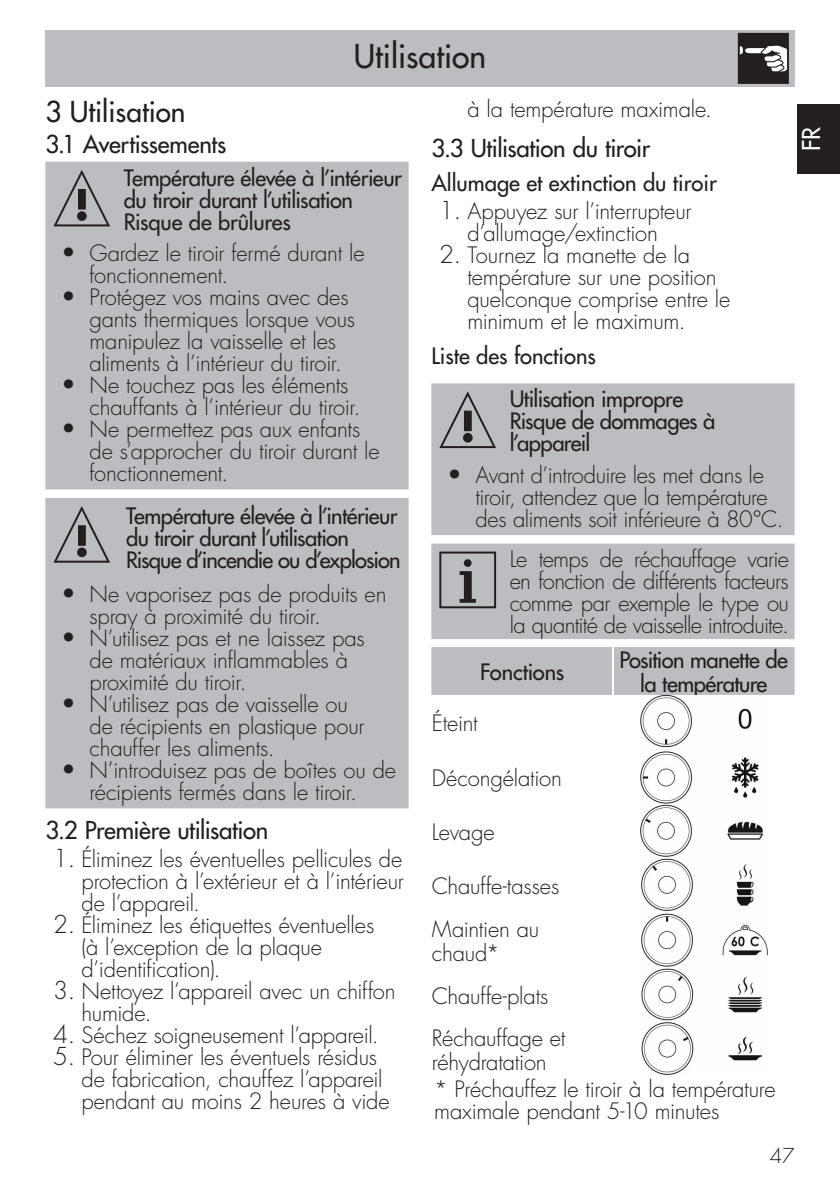
<style>
.page{position:relative;width:840px;height:1191px;background:#fff}
.page>*{position:absolute;margin:0;border:0;box-sizing:border-box;transform-origin:0 0}
.Titoli_Intestazione{font:500 32px "Futura Std";color:#231f20}
.Titolo_primo{font:500 28px "Futura Std";color:#231f20}
.Sottotitolo{font:500 24px "Futura Std";letter-spacing:-.015em;color:#231f20}
.t1{font:500 24px "Futura Std";color:#fff}
.Testo{font:300 22px/22px "Futura Std";letter-spacing:-.01em;color:#231f20}
.Testo-2{font:500 22px/22px "Futura Std";letter-spacing:-.025em;color:#231f20}
.Titoletto_paragrafo{font:500 22px "Futura Std";color:#231f20}
.t2{font:300 20px "Futura Std";color:#231f20}
.s1{font-size:24px}
</style>
<div class="page">
<div style="left:797px;top:104px;width:42px;height:69px;background:#231f20"></div>
<div style="left:45px;top:162px;width:363px;height:327px;background:#bcbdc0"></div>
<svg style="left:53px;top:170px;width:57px;height:56px"></svg>
<div style="left:45px;top:498px;width:363px;height:310px;background:#bcbdc0"></div>
<svg style="left:53px;top:506px;width:57px;height:56px"></svg>
<div style="left:431px;top:383px;width:363px;height:152px;background:#bcbdc0"></div>
<svg style="left:439px;top:391px;width:57px;height:57px"></svg>
<div style="left:431px;top:543px;width:363px;height:96px;background:#bcbdc0"></div>
<div style="left:431px;top:647px;width:363px;height:48px;background:#bcbdc0"></div>
<hr style="left:611px;top:647px;width:2px;height:48px;background:#fff">
<img style="left:640px;top:695px;width:123px;height:162px">
<img style="left:641px;top:859px;width:126px;height:161px">
<img style="left:641px;top:1022px;width:121px;height:52px">
<div style="left:45px;top:31px;width:749px;height:56px;background:#bcbdc0"></div>
<svg style="left:737px;top:33px;width:51px;height:51px"></svg>
<p class="Titoli_Intestazione" style="left:353px;top:37px;width:134px">Utilisation</p>
<p class="Titolo_primo" style="left:45px;top:94px;width:142px">3 Utilisation</p>
<p class="Sottotitolo" style="left:45px;top:129px;width:182px">3.1 Avertissements</p>
<p class="Testo-2" style="left:124px;top:166px;width:279px">Température élevée à l’intérieur</p>
<p class="Testo-2" style="left:124px;top:188px;width:231px">du tiroir durant l’utilisation</p>
<p class="Testo-2" style="left:124px;top:210px;width:169px">Risque de brûlures</p>
<p class="Testo" style="left:89px;top:243px;width:276px;text-indent:-28px"><span class="s1">•</span> Gardez le tiroir fermé durant le fonctionnement.</p>
<p class="Testo" style="left:89px;top:287px;width:267px;text-indent:-28px"><span class="s1">•</span> Protégez vos mains avec des gants thermiques lorsque vous manipulez la vaisselle et les aliments à l’intérieur du tiroir.</p>
<p class="Testo" style="left:89px;top:375px;width:272px;text-indent:-28px"><span class="s1">•</span> Ne touchez pas les éléments chauffants à l’intérieur du tiroir.</p>
<p class="Testo" style="left:89px;top:419px;width:292px;text-indent:-28px"><span class="s1">•</span> Ne permettez pas aux enfants de s’approcher du tiroir durant le fonctionnement.</p>
<p class="Testo-2" style="left:126px;top:505px;width:273px">Température élevée à l’intérieur du tiroir durant l’utilisation</p>
<p class="Testo-2" style="left:126px;top:549px;width:276px">Risque d’incendie ou d’explosion</p>
<p class="Testo" style="left:89px;top:584px;width:298px;text-indent:-28px"><span class="s1">•</span> Ne vaporisez pas de produits en spray à proximité du tiroir.</p>
<p class="Testo" style="left:89px;top:628px;width:277px;text-indent:-28px"><span class="s1">•</span> N’utilisez pas et ne laissez pas de matériaux inflammables à proximité du tiroir.</p>
<p class="Testo" style="left:89px;top:694px;width:276px;text-indent:-28px"><span class="s1">•</span> N’utilisez pas de vaisselle ou de récipients en plastique pour chauffer les aliments.</p>
<p class="Testo" style="left:61px;top:760px;width:336px;text-align:center"><span class="s1">•</span> N’introduisez pas de boîtes ou de récipients fermés dans le tiroir.</p>
<p class="Sottotitolo" style="left:45px;top:815px;width:224px">3.2 Première utilisation</p>
<p class="Testo" style="left:81px;top:848px;width:324px;text-align:justify;text-indent:-28px"><span class="s1">1.</span> Éliminez les éventuelles pellicules de protection à l’extérieur et à l’intérieur de l’appareil.</p>
<p class="Testo" style="left:81px;top:914px;width:294px;text-indent:-28px"><span class="s1">2.</span> Éliminez les étiquettes éventuelles (à l’exception de la plaque d’identification).</p>
<p class="Testo" style="left:81px;top:980px;width:315px;text-indent:-28px"><span class="s1">3.</span> Nettoyez l’appareil avec un chiffon humide.</p>
<p class="Testo" style="left:53px;top:1024px;width:327px"><span class="s1">4.</span> Séchez soigneusement l’appareil.</p>
<p class="Testo" style="left:81px;top:1046px;width:309px;text-indent:-28px"><span class="s1">5.</span> Pour éliminer les éventuels résidus de fabrication, chauffez l’appareil pendant au moins 2 heures à vide</p>
<p class="Testo" style="left:467px;top:99px;width:246px">à la température maximale.</p>
<p class="Sottotitolo" style="left:431px;top:133px;width:220px">3.3 Utilisation du tiroir</p>
<p class="Titoletto_paragrafo" style="left:431px;top:169px;width:287px">Allumage et extinction du tiroir</p>
<p class="Testo" style="left:439px;top:201px;width:254px;text-align:center"><span class="s1">1.</span> Appuyez sur l’interrupteur d’allumage/extinction</p>
<p class="Testo" style="left:467px;top:245px;width:264px;text-indent:-28px"><span class="s1">2.</span> Tournez la manette de la température sur une position quelconque comprise entre le minimum et le maximum.</p>
<p class="Titoletto_paragrafo" style="left:431px;top:341px;width:166px">Liste des fonctions</p>
<p class="Testo-2" style="left:509px;top:388px;width:175px">Utilisation impropre</p>
<p class="Testo-2" style="left:509px;top:410px;width:207px">Risque de dommages à</p>
<p class="Testo-2" style="left:509px;top:432px;width:82px">l’appareil</p>
<p class="Testo" style="left:475px;top:465px;width:309px;text-indent:-28px"><span class="s1">•</span> Avant d’introduire les met dans le tiroir, attendez que la température des aliments soit inférieure à 80°C.</p>
<p class="Testo" style="left:509px;top:549px;width:280px;text-align:justify">Le temps de réchauffage varie en fonction de différents facteurs comme par exemple le type ou la quantité de vaisselle introduite.</p>
<p class="Testo-2" style="left:480px;top:661px;width:86px">Fonctions</p>
<p class="Testo-2" style="left:619px;top:648px;width:170px;line-height:24px;text-align:center">Position manette de la température</p>
<p class="Testo" style="left:431px;top:713px;width:47px">Éteint</p>
<p class="Testo" style="left:431px;top:767px;width:131px">Décongélation</p>
<p class="Testo" style="left:431px;top:822px;width:64px">Levage</p>
<p class="Testo" style="left:431px;top:876px;width:129px">Chauffe-tasses</p>
<p class="Testo" style="left:431px;top:917px;width:109px;line-height:24px">Maintien au chaud*</p>
<p class="Testo" style="left:431px;top:985px;width:118px">Chauffe-plats</p>
<p class="Testo" style="left:431px;top:1026px;width:135px;line-height:24px">Réchauffage et réhydratation</p>
<p class="Testo" style="left:434px;top:1078px;width:343px">* Préchauffez le tiroir à la température maximale pendant 5-10 minutes</p>
<p class="t1" style="left:795px;top:151px;width:26px;rotate:-90deg">FR</p>
<p class="t2" style="left:769px;top:1143px;width:26px">47</p>
</div>
